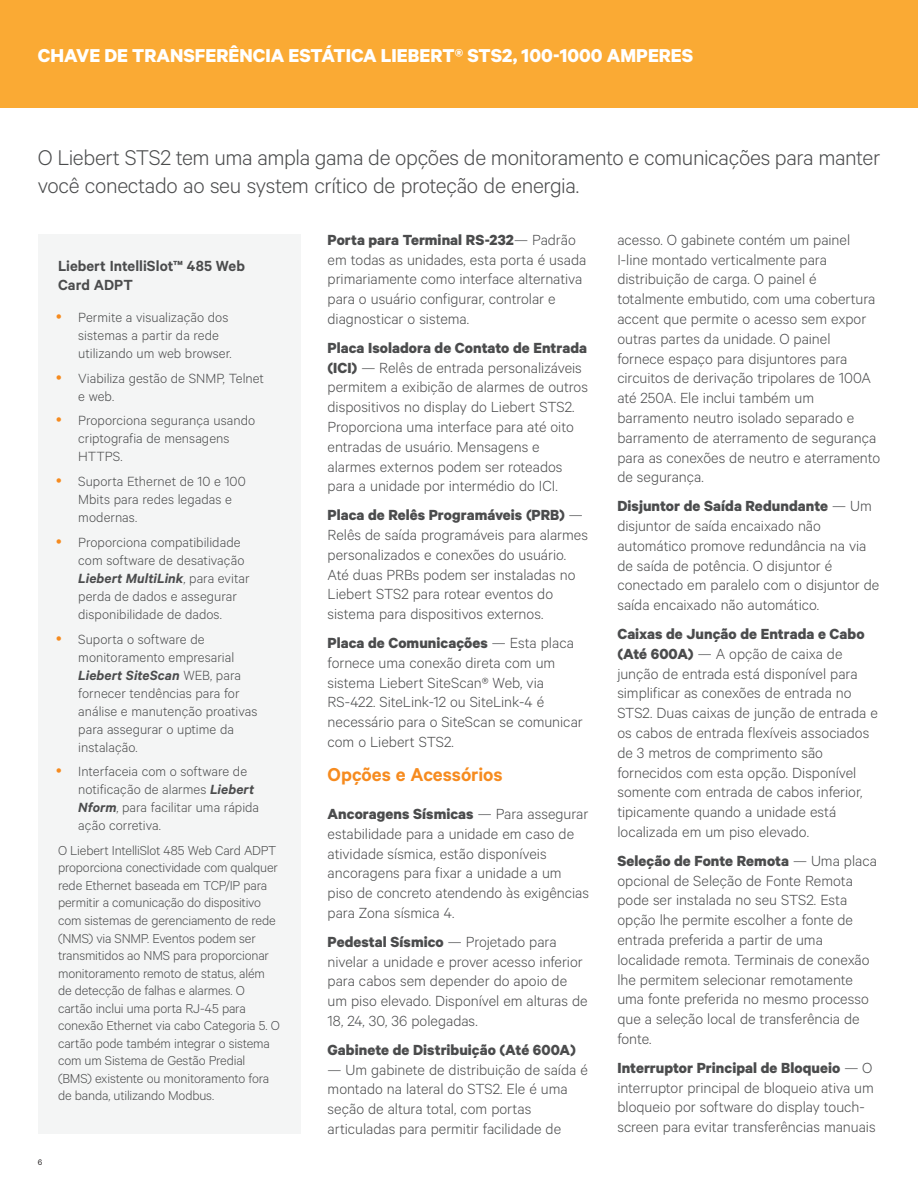
<style>
.page{position:relative;width:918px;height:1188px;background:#fff}
.page>*{position:absolute;margin:0;border:0;box-sizing:border-box;transform-origin:0 0}
.Vertiv_Lead-in{font:300 24px/28.8px "Calibre";letter-spacing:-.015em;color:#4b4c4d}
.Vertiv_Header_Small{font:700 21px "Calibre";color:#fff}
.Vertiv_Orange_Main_H{font:600 21px "Calibre";color:#f68b1f}
.Vertiv_Body_Text{font:300 16.5px/19.8px "Calibre";color:#4b4c4d}
.Gray_Column_Heading{font:600 16.5px/19.8px "Calibre";color:#4b4c4d}
.Vertiv_Body_Text-2{font:700 16.5px "Calibre";letter-spacing:.005em;color:#4b4c4d}
.t1{font:300 15px/18px "Calibre";color:#4b4c4d}
.Gray_Column_Body_Tex{font:300 14.7px/17.5px "Calibre";letter-spacing:-.01em;color:#4b4c4d}
.t2{font:9px "Calibre";color:#231f20}
.s1{font-weight:700}
.s2{font-weight:600;font-style:italic}
</style>
<div class="page">
<div style="left:0;top:0;width:918px;height:108px;background:#faaa34"></div>
<div style="left:38px;top:234px;width:263px;height:900px;background:#f4f5f5"></div>
<p class="Vertiv_Header_Small" style="left:38px;top:43px;width:657px">CHAVE DE TRANSFERÊNCIA ESTÁTICA LIEBERT® STS2, 100-1000 AMPERES</p>
<p class="Vertiv_Lead-in" style="left:38px;top:142px;width:844px">O Liebert STS2 tem uma ampla gama de opções de monitoramento e comunicações para manter você conectado ao seu system crítico de proteção de energia.</p>
<p class="Vertiv_Body_Text" style="left:328px;top:229px;width:260px"><span class="s1">Porta para Terminal RS-232</span>— Padrão em todas as unidades, esta porta é usada primariamente como interface alternativa para o usuário configurar, controlar e diagnosticar o sistema.</p>
<p class="Vertiv_Body_Text" style="left:328px;top:337px;width:262px"><span class="s1">Placa Isoladora de Contato de Entrada (ICI)</span> — Relês de entrada personalizáveis permitem a exibição de alarmes de outros dispositivos no display do Liebert STS2.<br>Proporciona uma interface para até oito entradas de usuário. Mensagens e alarmes externos podem ser roteados para a unidade por intermédio do ICI.</p>
<p class="Vertiv_Body_Text" style="left:328px;top:504px;width:262px"><span class="s1">Placa de Relês Programáveis (PRB)</span> — Relês de saída programáveis para alarmes personalizados e conexões do usuário.<br>Até duas PRBs podem ser instaladas no Liebert STS2 para rotear eventos do sistema para dispositivos externos.</p>
<p class="Vertiv_Body_Text" style="left:328px;top:632px;width:257px"><span class="s1">Placa de Comunicações</span> — Esta placa fornece uma conexão direta com um sistema Liebert SiteScan® Web, via RS-422. SiteLink-12 ou SiteLink-4 é necessário para o SiteScan se comunicar com o Liebert STS2.</p>
<p class="Vertiv_Orange_Main_H" style="left:328px;top:762px;width:176px">Opções e Acessórios</p>
<p class="Vertiv_Body_Text" style="left:328px;top:803px;width:263px"><span class="s1">Ancoragens Sísmicas</span> — Para assegurar estabilidade para a unidade em caso de atividade sísmica, estão disponíveis ancoragens para fixar a unidade a um piso de concreto atendendo às exigências para Zona sísmica 4.</p>
<p class="Vertiv_Body_Text" style="left:328px;top:931px;width:262px"><span class="s1">Pedestal Sísmico</span> — Projetado para nivelar a unidade e prover acesso inferior para cabos sem depender do apoio de um piso elevado. Disponível em alturas de 18, 24, 30, 36 polegadas.</p>
<p class="Vertiv_Body_Text-2" style="left:328px;top:1040px;width:250px">Gabinete de Distribuição (Até 600A)</p>
<p class="Vertiv_Body_Text" style="left:328px;top:1059px;width:262px">— Um gabinete de distribuição de saída é montado na lateral do STS2. Ele é uma seção de altura total, com portas articuladas para permitir facilidade de</p>
<p class="Vertiv_Body_Text" style="left:617px;top:229px;width:264px">acesso. O gabinete contém um painel I-line montado verticalmente para distribuição de carga. O painel é totalmente embutido, com uma cobertura accent que permite o acesso sem expor outras partes da unidade. O painel fornece espaço para disjuntores para circuitos de derivação tripolares de 100A até 250A. Ele inclui também um barramento neutro isolado separado e barramento de aterramento de segurança para as conexões de neutro e aterramento de segurança.</p>
<p class="Vertiv_Body_Text" style="left:617px;top:495px;width:263px"><span class="s1">Disjuntor de Saída Redundante</span> — Um disjuntor de saída encaixado não automático promove redundância na via de saída de potência. O disjuntor é conectado em paralelo com o disjuntor de saída encaixado não automático.</p>
<p class="Vertiv_Body_Text" style="left:617px;top:623px;width:262px"><span class="s1">Caixas de Junção de Entrada e Cabo (Até 600A)</span> — A opção de caixa de junção de entrada está disponível para simplificar as conexões de entrada no STS2. Duas caixas de junção de entrada e os cabos de entrada flexíveis associados de 3 metros de comprimento são fornecidos com esta opção. Disponível somente com entrada de cabos inferior, tipicamente quando a unidade está localizada em um piso elevado.</p>
<p class="Vertiv_Body_Text" style="left:617px;top:850px;width:261px"><span class="s1">Seleção de Fonte Remota</span> — Uma placa opcional de Seleção de Fonte Remota pode ser instalada no seu STS2. Esta opção lhe permite escolher a fonte de entrada preferida a partir de uma localidade remota. Terminais de conexão lhe permitem selecionar remotamente uma fonte preferida no mesmo processo que a seleção local de transferência de fonte.</p>
<p class="Vertiv_Body_Text" style="left:617px;top:1057px;width:260px"><span class="s1">Interruptor Principal de Bloqueio</span> — O interruptor principal de bloqueio ativa um bloqueio por software do display touch&shy;screen para evitar transferências manuais</p>
<p class="Gray_Column_Heading" style="left:58px;top:255px;width:189px">Liebert IntelliSlot™ 485 Web<br>Card ADPT</p>
<p class="t1" style="left:78px;top:308px;width:155px">Permite a visualização dos sistemas a partir da rede utilizando um web browser.</p>
<p class="t1" style="left:78px;top:368px;width:187px">Viabiliza gestão de SNMP, Telnet e web.</p>
<p class="t1" style="left:78px;top:411px;width:178px">Proporciona segurança usando criptografia de mensagens<br>HTTPS.</p>
<p class="t1" style="left:78px;top:472px;width:169px">Suporta Ethernet de 10 e 100<br>Mbits para redes legadas e modernas.</p>
<p class="t1" style="left:78px;top:533px;width:173px">Proporciona compatibilidade com software de desativação<br><span class="s2">Liebert MultiLink</span>, para evitar perda de dados e assegurar disponibilidade de dados.</p>
<p class="t1" style="left:78px;top:629px;width:181px">Suporta o software de monitoramento empresarial<br><span class="s2">Liebert SiteScan</span> WEB, para fornecer tendências para for análise e manutenção proativas para assegurar o uptime da instalação.</p>
<p class="t1" style="left:78px;top:762px;width:182px">Interfaceia com o software de notificação de alarmes <span class="s2">Liebert<br>Nform</span>, para facilitar uma rápida ação corretiva.</p>
<p class="Gray_Column_Body_Tex" style="left:58px;top:841px;width:223px">O Liebert IntelliSlot 485 Web Card ADPT proporciona conectividade com qualquer rede Ethernet baseada em TCP/IP para permitir a comunicação do dispositivo com sistemas de gerenciamento de rede (NMS) via SNMP. Eventos podem ser transmitidos ao NMS para proporcionar monitoramento remoto de status, além de detecção de falhas e alarmes. O cartão inclui uma porta RJ-45 para conexão Ethernet via cabo Categoria 5. O cartão pode também integrar o sistema com um Sistema de Gestão Predial (BMS) existente ou monitoramento fora de banda, utilizando Modbus.</p>
<p class="t2" style="left:38px;top:1157px;width:6px">6</p>
</div>
